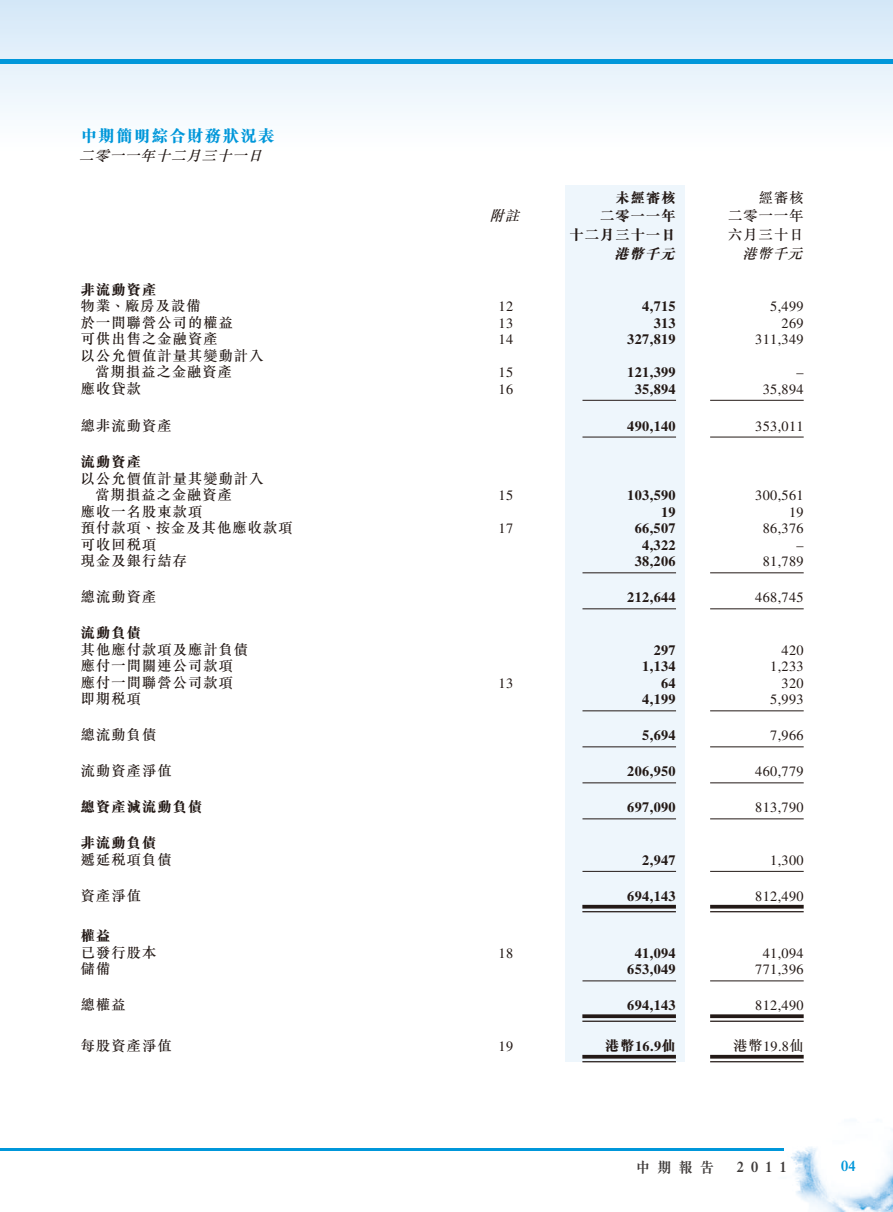
<style>
.page{position:relative;width:893px;height:1212px;background:#fff}
.page>*{position:absolute;margin:0;border:0;box-sizing:border-box;transform-origin:0 0}
.t1{font:800 16.5px "M Sung HK";letter-spacing:.075em;color:#0097da}
.t2{font:600 15px "Times LT Std";color:#3f3b3a;scale:.95 1}
.t3{font:700 15px "M Sung HK";color:#3f3b3a;scale:.95 1}
.t4{font:600 15px "Times LT Std";color:#0097da;scale:.95 1}
.t5{font:500 14.25px/16.5px "M Sung HK";letter-spacing:.075em;color:#231916}
.t6{font:14.25px "Times LT Std";letter-spacing:.025em;color:#231916}
.t7{font:700 14.25px "Times LT Std";letter-spacing:.025em;color:#231916}
.t8{font:800 14.25px "M Sung HK";letter-spacing:.075em;color:#231916}
.t9{font:italic 500 14.25px "M Sung HK";color:#231916}
.t10{font:italic 800 14.25px "M Sung HK";color:#231916}
.s1{font-family:"M Sung HK";font-weight:800}
.s2{font-family:"M Sung HK";font-weight:500}
</style>
<div class="page">
<img style="left:746px;top:1062px;width:147px;height:150px">
<div style="left:0;top:0;width:893px;height:171px;background:linear-gradient(to bottom,#d4e8f8,#fff)"></div>
<hr style="left:0;top:1148px;width:784px;height:3px;background:#0097da">
<hr style="left:0;top:60px;width:893px;height:4px;background:#0097da">
<div style="left:566px;top:185px;width:119px;height:877px;background:#eef6fc"></div>
<hr style="left:582px;top:400px;width:94px;height:1px;background:#231916">
<hr style="left:710px;top:400px;width:94px;height:1px;background:#231916">
<hr style="left:582px;top:437px;width:94px;height:1px;background:#231916">
<hr style="left:710px;top:437px;width:94px;height:1px;background:#231916">
<hr style="left:582px;top:572px;width:94px;height:1px;background:#231916">
<hr style="left:710px;top:572px;width:94px;height:1px;background:#231916">
<hr style="left:582px;top:608px;width:94px;height:1px;background:#231916">
<hr style="left:710px;top:608px;width:94px;height:1px;background:#231916">
<hr style="left:582px;top:710px;width:94px;height:1px;background:#231916">
<hr style="left:710px;top:710px;width:94px;height:1px;background:#231916">
<hr style="left:582px;top:746px;width:94px;height:1px;background:#231916">
<hr style="left:710px;top:746px;width:94px;height:1px;background:#231916">
<hr style="left:582px;top:782px;width:94px;height:1px;background:#231916">
<hr style="left:710px;top:782px;width:94px;height:1px;background:#231916">
<hr style="left:582px;top:818px;width:94px;height:1px;background:#231916">
<hr style="left:710px;top:818px;width:94px;height:1px;background:#231916">
<hr style="left:582px;top:871px;width:94px;height:1px;background:#231916">
<hr style="left:710px;top:871px;width:94px;height:1px;background:#231916">
<hr style="left:582px;top:905px;width:94px;height:3px;background:#231916">
<hr style="left:582px;top:911px;width:94px;height:1px;background:#231916">
<hr style="left:710px;top:905px;width:94px;height:3px;background:#231916">
<hr style="left:710px;top:911px;width:94px;height:1px;background:#231916">
<hr style="left:582px;top:980px;width:94px;height:1px;background:#231916">
<hr style="left:710px;top:980px;width:94px;height:1px;background:#231916">
<svg style="left:582px;top:1014px;width:94px;height:4px"></svg>
<hr style="left:582px;top:1020px;width:94px;height:2px;background:#231916">
<svg style="left:710px;top:1014px;width:94px;height:4px"></svg>
<hr style="left:710px;top:1020px;width:94px;height:2px;background:#231916">
<hr style="left:582px;top:1055px;width:94px;height:3px;background:#231916">
<hr style="left:582px;top:1061px;width:94px;height:1px;background:#231916">
<hr style="left:710px;top:1055px;width:94px;height:3px;background:#231916">
<hr style="left:710px;top:1061px;width:94px;height:1px;background:#231916">
<p class="t1" style="left:81px;top:125px;width:195px">中期簡明綜合財務狀況表</p>
<p class="t9" style="left:79px;top:146px;width:189px">二零一一年十二月三十一日</p>
<p class="t8" style="left:615px;top:187px;width:62px">未經審核</p>
<p class="t5" style="left:759px;top:189px;width:46px">經審核</p>
<p class="t9" style="left:490px;top:206px;width:36px">附註</p>
<p class="t8" style="left:600px;top:206px;width:77px">二零一一年</p>
<p class="t5" style="left:728px;top:207px;width:77px">二零一一年</p>
<p class="t8" style="left:570px;top:225px;width:108px">十二月三十一日</p>
<p class="t5" style="left:728px;top:226px;width:77px">六月三十日</p>
<p class="t10" style="left:614px;top:244px;width:67px">港幣千元</p>
<p class="t9" style="left:742px;top:244px;width:67px">港幣千元</p>
<p class="t8" style="left:81px;top:280px;width:77px">非流動資產</p>
<p class="t5" style="left:81px;top:297px;width:122px">物業、廠房及設備</p>
<p class="t5" style="left:81px;top:314px;width:154px">於一間聯營公司的權益</p>
<p class="t6" style="left:498px;top:298px;width:16px">12</p>
<p class="t6" style="left:498px;top:315px;width:16px">13</p>
<p class="t7" style="left:642px;top:298px;width:35px">4,715</p>
<p class="t7" style="left:654px;top:314px;width:24px">313</p>
<p class="t6" style="left:770px;top:298px;width:35px">5,499</p>
<p class="t6" style="left:782px;top:315px;width:24px">269</p>
<p class="t5" style="left:81px;top:330px;width:184px">可供出售之金融資產<br>以公允價值計量其變動計入</p>
<p class="t6" style="left:498px;top:331px;width:16px">14</p>
<p class="t7" style="left:627px;top:331px;width:50px">327,819</p>
<p class="t6" style="left:755px;top:331px;width:50px">311,349</p>
<p class="t5" style="left:95px;top:363px;width:138px">當期損益之金融資產</p>
<p class="t5" style="left:81px;top:380px;width:62px">應收貸款</p>
<p class="t6" style="left:498px;top:364px;width:16px">15</p>
<p class="t6" style="left:498px;top:381px;width:16px">16</p>
<p class="t7" style="left:627px;top:364px;width:50px">121,399</p>
<p class="t7" style="left:635px;top:380px;width:42px">35,894</p>
<p class="t6" style="left:796px;top:364px;width:9px">–</p>
<p class="t6" style="left:763px;top:381px;width:42px">35,894</p>
<p class="t5" style="left:81px;top:417px;width:92px">總非流動資產</p>
<p class="t8" style="left:81px;top:452px;width:62px">流動資產</p>
<p class="t5" style="left:81px;top:470px;width:184px">以公允價值計量其變動計入</p>
<p class="t7" style="left:627px;top:417px;width:50px">490,140</p>
<p class="t6" style="left:755px;top:418px;width:50px">353,011</p>
<p class="t5" style="left:95px;top:486px;width:138px">當期損益之金融資產</p>
<p class="t5" style="left:81px;top:503px;width:123px">應收一名股東款項</p>
<p class="t6" style="left:498px;top:487px;width:16px">15</p>
<p class="t7" style="left:627px;top:487px;width:50px">103,590</p>
<p class="t7" style="left:661px;top:503px;width:16px">19</p>
<p class="t6" style="left:755px;top:487px;width:50px">300,561</p>
<p class="t6" style="left:789px;top:504px;width:16px">19</p>
<p class="t5" style="left:81px;top:519px;width:213px">預付款項、按金及其他應收款項</p>
<p class="t5" style="left:81px;top:536px;width:77px">可收回稅項</p>
<p class="t5" style="left:81px;top:552px;width:108px">現金及銀行結存</p>
<p class="t6" style="left:498px;top:520px;width:16px">17</p>
<p class="t7" style="left:635px;top:520px;width:42px">66,507</p>
<p class="t7" style="left:642px;top:536px;width:35px">4,322</p>
<p class="t7" style="left:635px;top:553px;width:42px">38,206</p>
<p class="t6" style="left:763px;top:520px;width:42px">86,376</p>
<p class="t6" style="left:796px;top:537px;width:9px">–</p>
<p class="t6" style="left:763px;top:553px;width:42px">81,789</p>
<p class="t5" style="left:81px;top:588px;width:77px">總流動資產</p>
<p class="t8" style="left:81px;top:623px;width:62px">流動負債</p>
<p class="t7" style="left:627px;top:589px;width:50px">212,644</p>
<p class="t6" style="left:755px;top:589px;width:50px">468,745</p>
<p class="t5" style="left:81px;top:641px;width:169px">其他應付款項及應計負債</p>
<p class="t7" style="left:654px;top:641px;width:24px">297</p>
<p class="t6" style="left:782px;top:642px;width:24px">420</p>
<p class="t5" style="left:81px;top:657px;width:154px">應付一間關連公司款項</p>
<p class="t5" style="left:81px;top:674px;width:154px">應付一間聯營公司款項</p>
<p class="t6" style="left:498px;top:675px;width:16px">13</p>
<p class="t7" style="left:642px;top:658px;width:35px">1,134</p>
<p class="t7" style="left:661px;top:674px;width:16px">64</p>
<p class="t6" style="left:770px;top:658px;width:35px">1,233</p>
<p class="t6" style="left:782px;top:675px;width:24px">320</p>
<p class="t5" style="left:81px;top:690px;width:62px">即期稅項</p>
<p class="t7" style="left:642px;top:691px;width:35px">4,199</p>
<p class="t6" style="left:770px;top:691px;width:35px">5,993</p>
<p class="t5" style="left:81px;top:726px;width:77px">總流動負債</p>
<p class="t7" style="left:642px;top:727px;width:35px">5,694</p>
<p class="t6" style="left:770px;top:727px;width:35px">7,966</p>
<p class="t5" style="left:81px;top:762px;width:92px">流動資產淨值</p>
<p class="t7" style="left:627px;top:763px;width:50px">206,950</p>
<p class="t6" style="left:755px;top:763px;width:50px">460,779</p>
<p class="t8" style="left:81px;top:797px;width:123px">總資產減流動負債</p>
<p class="t8" style="left:81px;top:833px;width:77px">非流動負債</p>
<p class="t7" style="left:627px;top:799px;width:50px">697,090</p>
<p class="t6" style="left:755px;top:799px;width:50px">813,790</p>
<p class="t5" style="left:81px;top:851px;width:92px">遞延稅項負債</p>
<p class="t7" style="left:642px;top:851px;width:35px">2,947</p>
<p class="t6" style="left:770px;top:852px;width:35px">1,300</p>
<p class="t5" style="left:81px;top:887px;width:62px">資產淨值</p>
<p class="t8" style="left:81px;top:926px;width:31px">權益</p>
<p class="t7" style="left:627px;top:887px;width:50px">694,143</p>
<p class="t6" style="left:755px;top:888px;width:50px">812,490</p>
<p class="t5" style="left:81px;top:944px;width:77px">已發行股本</p>
<p class="t5" style="left:81px;top:960px;width:31px">儲備</p>
<p class="t6" style="left:498px;top:945px;width:16px">18</p>
<p class="t7" style="left:635px;top:944px;width:42px">41,094</p>
<p class="t7" style="left:627px;top:961px;width:50px">653,049</p>
<p class="t6" style="left:763px;top:945px;width:42px">41,094</p>
<p class="t6" style="left:755px;top:961px;width:50px">771,396</p>
<p class="t5" style="left:81px;top:996px;width:46px">總權益</p>
<p class="t7" style="left:627px;top:997px;width:50px">694,143</p>
<p class="t6" style="left:755px;top:997px;width:50px">812,490</p>
<p class="t5" style="left:81px;top:1037px;width:92px">每股資產淨值</p>
<p class="t6" style="left:498px;top:1038px;width:16px">19</p>
<p class="t7" style="left:605px;top:1037px;width:72px"><span class="s1">港幣</span>16.9<span class="s1">仙</span></p>
<p class="t6" style="left:733px;top:1038px;width:72px"><span class="s2">港幣</span>19.8<span class="s2">仙</span></p>
<p class="t3" style="left:636px;top:1157px;width:84px">中期報告</p>
<p class="t2" style="left:737px;top:1158px;width:54px">2011</p>
<p class="t4" style="left:841px;top:1157px;width:16px">04</p>
</div>
